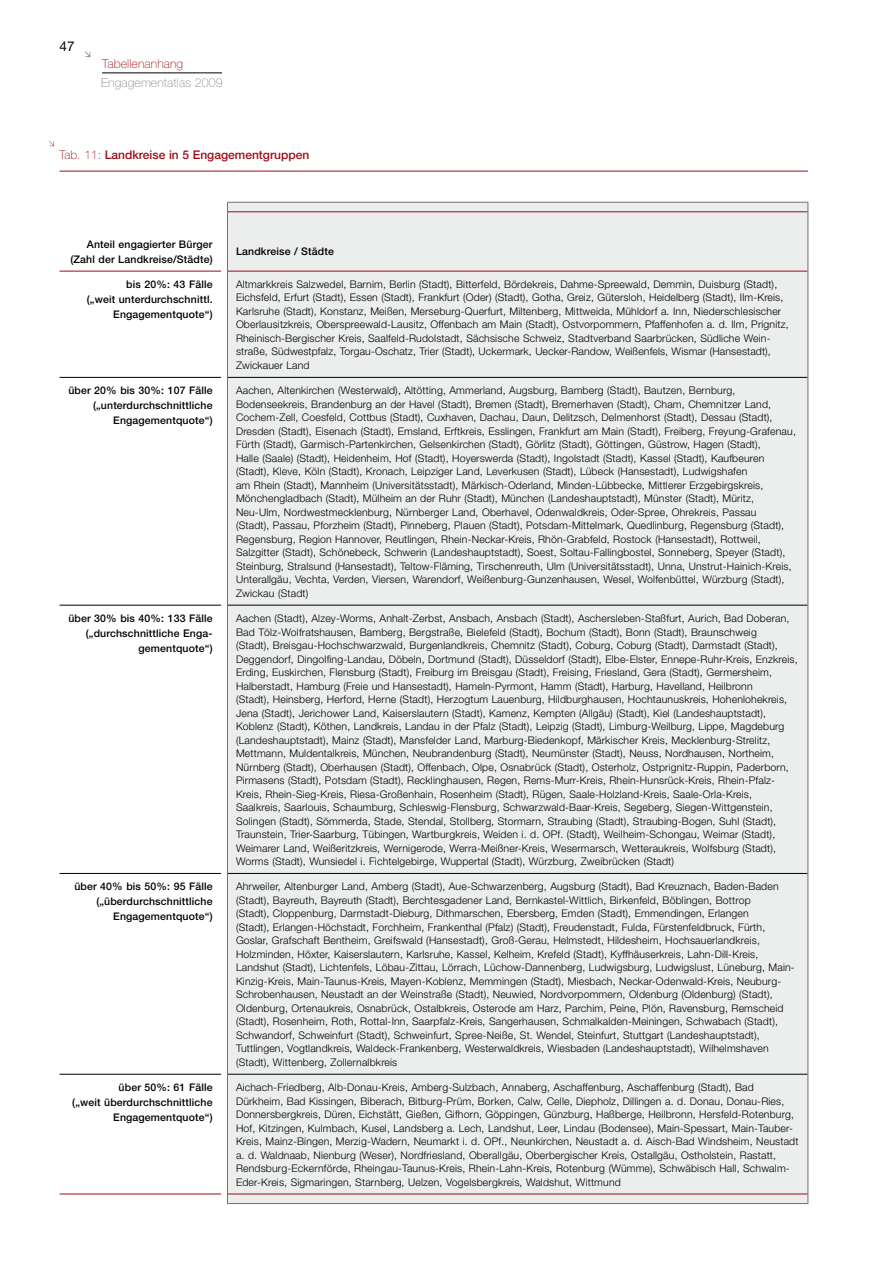
<style>
.page{position:relative;width:893px;height:1263px;background:#fff}
.page>*{position:absolute;margin:0;border:0;box-sizing:border-box;transform-origin:0 0}
.t1{font:13.5px "Helvetica Neue LT";color:#000}
.t2{font:100 12.3px "Helvetica Neue LT";letter-spacing:.01em;color:#87888a}
.t3{font:100 12.3px "Helvetica Neue LT";letter-spacing:.01em;color:#9d0d16}
.t4{font:500 12px "Helvetica Neue LT";color:#9d0d16}
.t5{font:300 10.5px/13.5px "Helvetica Neue LT";letter-spacing:.015em;color:#000}
.t6{font:500 10.5px/15px "Helvetica Neue LT";letter-spacing:.015em;color:#000;text-align:right}
.s1{font-weight:100}
</style>
<div class="page">
<svg style="left:85px;top:52px;width:5px;height:5px"></svg>
<hr style="left:102px;top:73px;width:120px;height:1px;background:#000">
<svg style="left:49px;top:141px;width:5px;height:5px"></svg>
<hr style="left:60px;top:171px;width:748px;height:1px;background:#9d0d16">
<div style="left:228px;top:203px;width:579px;height:1000px;background:#eceded"></div>
<hr style="left:60px;top:271px;width:161px;height:1px;background:#9d0d16">
<hr style="left:228px;top:271px;width:579px;height:1px;background:#9d0d16">
<hr style="left:60px;top:377px;width:161px;height:1px;background:#000">
<hr style="left:228px;top:377px;width:579px;height:1px;background:#000">
<hr style="left:60px;top:605px;width:161px;height:1px;background:#000">
<hr style="left:228px;top:605px;width:579px;height:1px;background:#000">
<hr style="left:60px;top:873px;width:161px;height:1px;background:#000">
<hr style="left:228px;top:873px;width:579px;height:1px;background:#000">
<hr style="left:60px;top:1074px;width:161px;height:1px;background:#000">
<hr style="left:228px;top:1074px;width:579px;height:1px;background:#000">
<hr style="left:227px;top:202px;width:581px;height:1px;background:#707173">
<hr style="left:227px;top:1203px;width:581px;height:1px;background:#707173">
<svg style="left:227px;top:203px;width:1px;height:28px"></svg>
<hr style="left:227px;top:231px;width:1px;height:40px;background:#707173">
<hr style="left:227px;top:271px;width:1px;height:106px;background:#707173">
<hr style="left:227px;top:377px;width:1px;height:228px;background:#707173">
<hr style="left:227px;top:605px;width:1px;height:268px;background:#707173">
<hr style="left:227px;top:873px;width:1px;height:201px;background:#707173">
<hr style="left:227px;top:1074px;width:1px;height:120px;background:#707173">
<svg style="left:807px;top:203px;width:1px;height:28px"></svg>
<hr style="left:807px;top:231px;width:1px;height:40px;background:#707173">
<hr style="left:807px;top:271px;width:1px;height:106px;background:#707173">
<hr style="left:807px;top:377px;width:1px;height:228px;background:#707173">
<hr style="left:807px;top:605px;width:1px;height:268px;background:#707173">
<hr style="left:807px;top:873px;width:1px;height:201px;background:#707173">
<hr style="left:807px;top:1074px;width:1px;height:120px;background:#707173">
<hr style="left:228px;top:211px;width:579px;height:1px;background:#9d0d16">
<hr style="left:60px;top:1193px;width:161px;height:1px;background:#9d0d16">
<hr style="left:228px;top:1193px;width:579px;height:1px;background:#9d0d16">
<p class="t1" style="left:60px;top:38px;width:17px">47</p>
<p class="t3" style="left:102px;top:56px;width:83px">Tabellenanhang</p>
<p class="t2" style="left:101px;top:76px;width:123px">Engagementatlas 2009</p>
<p class="t4" style="left:60px;top:148px;width:251px"><span class="s1">Tab. 11:</span> Landkreise in 5 Engagementgruppen</p>
<p class="t6" style="left:70px;top:236px;width:144px">Anteil engagierter Bürger (Zahl der Landkreise/Städte)</p>
<p class="t6" style="left:236px;top:244px;width:99px">Landkreise / Städte</p>
<p class="t6" style="left:87px;top:276px;width:127px">bis 20%: 43 Fälle<br>(„weit unterdurchschnittl.<br>Engagementquote“)</p>
<p class="t5" style="left:236px;top:277px;width:554px">Altmarkkreis Salzwedel, Barnim, Berlin (Stadt), Bitterfeld, Bördekreis, Dahme-Spreewald, Demmin, Duisburg (Stadt), Eichsfeld, Erfurt (Stadt), Essen (Stadt), Frankfurt (Oder) (Stadt), Gotha, Greiz, Gütersloh, Heidelberg (Stadt), Ilm-Kreis, Karlsruhe (Stadt), Konstanz, Meißen, Merseburg-Querfurt, Miltenberg, Mittweida, Mühldorf a. Inn, Niederschlesischer Oberlausitzkreis, Oberspreewald-Lausitz, Offenbach am Main (Stadt), Ostvorpommern, Pfaffenhofen a. d. Ilm, Prignitz, Rheinisch-Bergischer Kreis, Saalfeld-Rudolstadt, Sächsische Schweiz, Stadtverband Saarbrücken, Südliche Wein&shy;straße, Südwestpfalz, Torgau-Oschatz, Trier (Stadt), Uckermark, Uecker-Randow, Weißenfels, Wismar (Hansestadt), Zwickauer Land</p>
<p class="t6" style="left:68px;top:383px;width:146px">über 20% bis 30%: 107 Fälle („unterdurchschnittliche<br>Engagementquote“)</p>
<p class="t5" style="left:236px;top:383px;width:561px">Aachen, Altenkirchen (Westerwald), Altötting, Ammerland, Augsburg, Bamberg (Stadt), Bautzen, Bernburg, Bodenseekreis, Brandenburg an der Havel (Stadt), Bremen (Stadt), Bremerhaven (Stadt), Cham, Chemnitzer Land, Cochem-Zell, Coesfeld, Cottbus (Stadt), Cuxhaven, Dachau, Daun, Delitzsch, Delmenhorst (Stadt), Dessau (Stadt), Dresden (Stadt), Eisenach (Stadt), Emsland, Erftkreis, Esslingen, Frankfurt am Main (Stadt), Freiberg, Freyung-Grafenau, Fürth (Stadt), Garmisch-Partenkirchen, Gelsenkirchen (Stadt), Görlitz (Stadt), Göttingen, Güstrow, Hagen (Stadt),<br>Halle (Saale) (Stadt), Heidenheim, Hof (Stadt), Hoyerswerda (Stadt), Ingolstadt (Stadt), Kassel (Stadt), Kaufbeuren (Stadt), Kleve, Köln (Stadt), Kronach, Leipziger Land, Leverkusen (Stadt), Lübeck (Hansestadt), Ludwigshafen<br>am Rhein (Stadt), Mannheim (Universitätsstadt), Märkisch-Oderland, Minden-Lübbecke, Mittlerer Erzgebirgskreis, Mönchengladbach (Stadt), Mülheim an der Ruhr (Stadt), München (Landeshauptstadt), Münster (Stadt), Müritz, Neu-Ulm, Nordwestmecklenburg, Nürnberger Land, Oberhavel, Odenwaldkreis, Oder-Spree, Ohrekreis, Passau<br>(Stadt), Passau, Pforzheim (Stadt), Pinneberg, Plauen (Stadt), Potsdam-Mittelmark, Quedlinburg, Regensburg (Stadt), Regensburg, Region Hannover, Reutlingen, Rhein-Neckar-Kreis, Rhön-Grabfeld, Rostock (Hansestadt), Rottweil, Salzgitter (Stadt), Schönebeck, Schwerin (Landeshauptstadt), Soest, Soltau-Fallingbostel, Sonneberg, Speyer (Stadt), Steinburg, Stralsund (Hansestadt), Teltow-Fläming, Tirschenreuth, Ulm (Universitätsstadt), Unna, Unstrut-Hainich-Kreis, Unterallgäu, Vechta, Verden, Viersen, Warendorf, Weißenburg-Gunzenhausen, Wesel, Wolfenbüttel, Würzburg (Stadt), Zwickau (Stadt)</p>
<p class="t6" style="left:68px;top:611px;width:146px">über 30% bis 40%: 133 Fälle („durchschnittliche Enga&shy;gementquote“)</p>
<p class="t5" style="left:236px;top:611px;width:563px">Aachen (Stadt), Alzey-Worms, Anhalt-Zerbst, Ansbach, Ansbach (Stadt), Aschersleben-Staßfurt, Aurich, Bad Doberan, Bad Tölz-Wolfratshausen, Bamberg, Bergstraße, Bielefeld (Stadt), Bochum (Stadt), Bonn (Stadt), Braunschweig<br>(Stadt), Breisgau-Hochschwarzwald, Burgenlandkreis, Chemnitz (Stadt), Coburg, Coburg (Stadt), Darmstadt (Stadt), Deggendorf, Dingolfing-Landau, Döbeln, Dortmund (Stadt), Düsseldorf (Stadt), Elbe-Elster, Ennepe-Ruhr-Kreis, Enzkreis, Erding, Euskirchen, Flensburg (Stadt), Freiburg im Breisgau (Stadt), Freising, Friesland, Gera (Stadt), Germersheim, Halberstadt, Hamburg (Freie und Hansestadt), Hameln-Pyrmont, Hamm (Stadt), Harburg, Havelland, Heilbronn<br>(Stadt), Heinsberg, Herford, Herne (Stadt), Herzogtum Lauenburg, Hildburghausen, Hochtaunuskreis, Hohenlohekreis, Jena (Stadt), Jerichower Land, Kaiserslautern (Stadt), Kamenz, Kempten (Allgäu) (Stadt), Kiel (Landeshauptstadt), Koblenz (Stadt), Köthen, Landkreis, Landau in der Pfalz (Stadt), Leipzig (Stadt), Limburg-Weilburg, Lippe, Magdeburg (Landeshauptstadt), Mainz (Stadt), Mansfelder Land, Marburg-Biedenkopf, Märkischer Kreis, Mecklenburg-Strelitz, Mettmann, Muldentalkreis, München, Neubrandenburg (Stadt), Neumünster (Stadt), Neuss, Nordhausen, Northeim, Nürnberg (Stadt), Oberhausen (Stadt), Offenbach, Olpe, Osnabrück (Stadt), Osterholz, Ostprignitz-Ruppin, Paderborn, Pirmasens (Stadt), Potsdam (Stadt), Recklinghausen, Regen, Rems-Murr-Kreis, Rhein-Hunsrück-Kreis, Rhein-Pfalz-Kreis, Rhein-Sieg-Kreis, Riesa-Großenhain, Rosenheim (Stadt), Rügen, Saale-Holzland-Kreis, Saale-Orla-Kreis, Saalkreis, Saarlouis, Schaumburg, Schleswig-Flensburg, Schwarzwald-Baar-Kreis, Segeberg, Siegen-Wittgenstein, Solingen (Stadt), Sömmerda, Stade, Stendal, Stollberg, Stormarn, Straubing (Stadt), Straubing-Bogen, Suhl (Stadt), Traunstein, Trier-Saarburg, Tübingen, Wartburgkreis, Weiden i. d. OPf. (Stadt), Weilheim-Schongau, Weimar (Stadt), Weimarer Land, Weißeritzkreis, Wernigerode, Werra-Meißner-Kreis, Wesermarsch, Wetteraukreis, Wolfsburg (Stadt), Worms (Stadt), Wunsiedel i. Fichtelgebirge, Wuppertal (Stadt), Würzburg, Zweibrücken (Stadt)</p>
<p class="t6" style="left:74px;top:879px;width:140px">über 40% bis 50%: 95 Fälle („überdurchschnittliche<br>Engagementquote“)</p>
<p class="t5" style="left:236px;top:880px;width:560px">Ahrweiler, Altenburger Land, Amberg (Stadt), Aue-Schwarzenberg, Augsburg (Stadt), Bad Kreuznach, Baden-Baden (Stadt), Bayreuth, Bayreuth (Stadt), Berchtesgadener Land, Bernkastel-Wittlich, Birkenfeld, Böblingen, Bottrop<br>(Stadt), Cloppenburg, Darmstadt-Dieburg, Dithmarschen, Ebersberg, Emden (Stadt), Emmendingen, Erlangen<br>(Stadt), Erlangen-Höchstadt, Forchheim, Frankenthal (Pfalz) (Stadt), Freudenstadt, Fulda, Fürstenfeldbruck, Fürth, Goslar, Grafschaft Bentheim, Greifswald (Hansestadt), Groß-Gerau, Helmstedt, Hildesheim, Hochsauerlandkreis, Holzminden, Höxter, Kaiserslautern, Karlsruhe, Kassel, Kelheim, Krefeld (Stadt), Kyffhäuserkreis, Lahn-Dill-Kreis, Landshut (Stadt), Lichtenfels, Löbau-Zittau, Lörrach, Lüchow-Dannenberg, Ludwigsburg, Ludwigslust, Lüneburg, Main-Kinzig-Kreis, Main-Taunus-Kreis, Mayen-Koblenz, Memmingen (Stadt), Miesbach, Neckar-Odenwald-Kreis, Neuburg-Schrobenhausen, Neustadt an der Weinstraße (Stadt), Neuwied, Nordvorpommern, Oldenburg (Oldenburg) (Stadt), Oldenburg, Ortenaukreis, Osnabrück, Ostalbkreis, Osterode am Harz, Parchim, Peine, Plön, Ravensburg, Remscheid (Stadt), Rosenheim, Roth, Rottal-Inn, Saarpfalz-Kreis, Sangerhausen, Schmalkalden-Meiningen, Schwabach (Stadt), Schwandorf, Schweinfurt (Stadt), Schweinfurt, Spree-Neiße, St. Wendel, Steinfurt, Stuttgart (Landeshauptstadt), Tuttlingen, Vogtlandkreis, Waldeck-Frankenberg, Westerwaldkreis, Wiesbaden (Landeshauptstadt), Wilhelmshaven (Stadt), Wittenberg, Zollernalbkreis</p>
<p class="t6" style="left:72px;top:1080px;width:142px">über 50%: 61 Fälle<br>(„weit überdurchschnittliche<br>Engagementquote“)</p>
<p class="t5" style="left:236px;top:1080px;width:564px">Aichach-Friedberg, Alb-Donau-Kreis, Amberg-Sulzbach, Annaberg, Aschaffenburg, Aschaffenburg (Stadt), Bad Dürkheim, Bad Kissingen, Biberach, Bitburg-Prüm, Borken, Calw, Celle, Diepholz, Dillingen a. d. Donau, Donau-Ries, Donnersbergkreis, Düren, Eichstätt, Gießen, Gifhorn, Göppingen, Günzburg, Haßberge, Heilbronn, Hersfeld-Rotenburg, Hof, Kitzingen, Kulmbach, Kusel, Landsberg a. Lech, Landshut, Leer, Lindau (Bodensee), Main-Spessart, Main-Tauber-Kreis, Mainz-Bingen, Merzig-Wadern, Neumarkt i. d. OPf., Neunkirchen, Neustadt a. d. Aisch-Bad Windsheim, Neustadt a. d. Waldnaab, Nienburg (Weser), Nordfriesland, Oberallgäu, Oberbergischer Kreis, Ostallgäu, Ostholstein, Rastatt, Rendsburg-Eckernförde, Rheingau-Taunus-Kreis, Rhein-Lahn-Kreis, Rotenburg (Wümme), Schwäbisch Hall, Schwalm-Eder-Kreis, Sigmaringen, Starnberg, Uelzen, Vogelsbergkreis, Waldshut, Wittmund</p>
</div>
